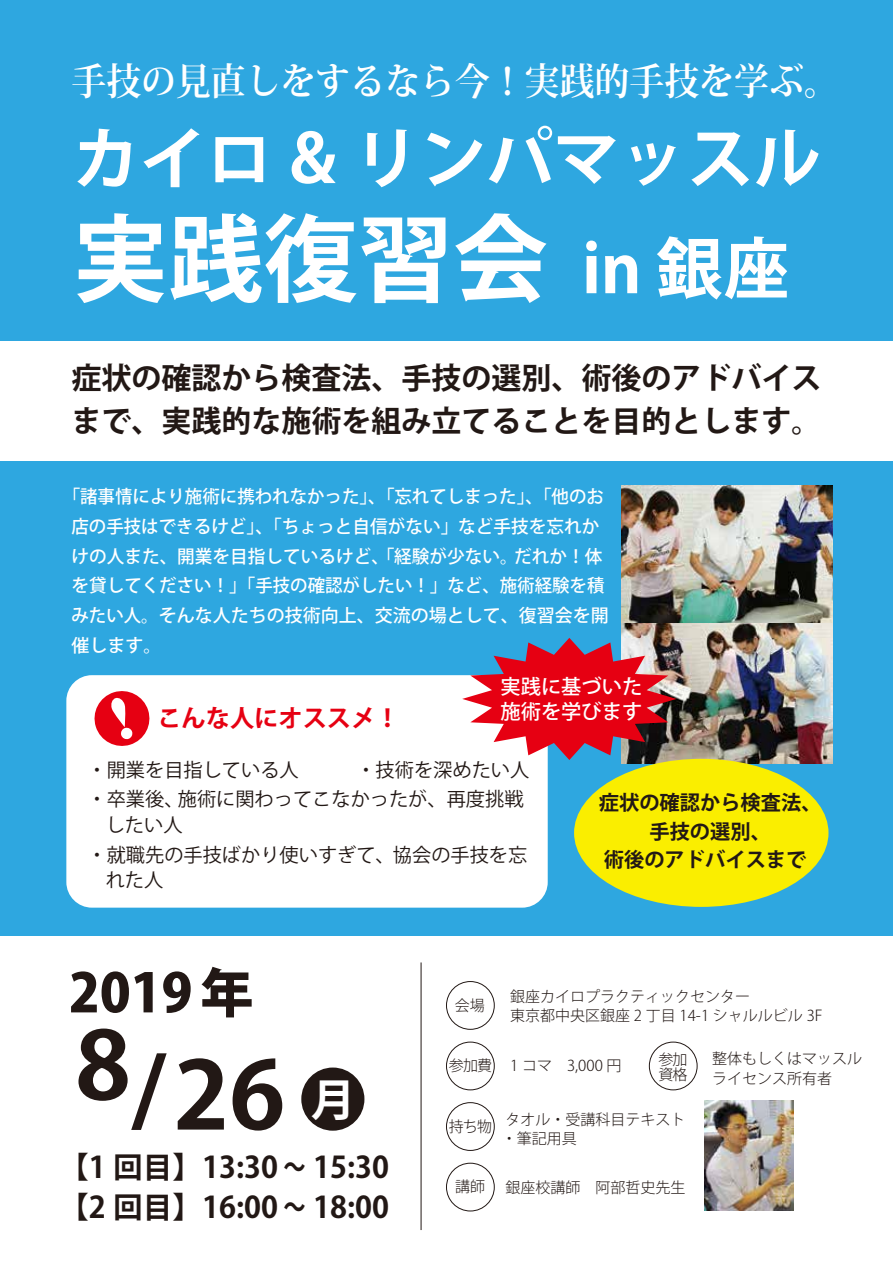
<style>
.page{position:relative;width:893px;height:1263px;background:#fff}
.page>*{position:absolute;margin:0;border:0;box-sizing:border-box;transform-origin:0 0}
.t1{font:700 94.95px "Koz Go Std";color:#fff}
.t2{font:700 92.7px "Koz Go Std";color:#221815;scale:1.05 1}
.t3{font:700 66.75px "Koz Go Std";color:#fff}
.t4{font:800 53.1px "Koz Go Std";color:#221815}
.t5{font:700 37.5px "Koz Min Std";color:#fff;scale:.93 1}
.t6{font:700 30px/42.5px "Koz Go Std";color:#221815}
.t7{font:700 29.7px/39.6px "Koz Go Std";color:#221815}
.t8{font:700 24.15px "Koz Go Std";color:#e60012}
.t9{font:700 20.25px/28.7px "Koz Go Std";color:#221815;text-align:center}
.t10{font:500 20.25px/24.9px "Koz Go Std";color:#fff}
.t11{font:19.2px/29.7px "Koz Go Std";color:#221815}
.t12{font:500 18px/29.7px "Koz Go Std";color:#fff}
.t13{font:300 15px/19.5px "Koz Go Std";color:#221815}
.s1{font-size:66.75px}
.s2{font-size:44.25px;color:#fff}
</style>
<div class="page">
<div style="left:0;top:0;width:893px;height:935px;background:#2ea7e0"></div>
<hr style="left:0;top:341px;width:893px;height:2px;background:#fff">
<div style="left:66px;top:675px;width:482px;height:233px;background:#fff;border-radius:26px"></div>
<svg style="left:94px;top:691px;width:56px;height:55px"></svg>
<div style="left:301px;top:1067px;width:63px;height:64px;background:#221815;border-radius:50%"></div>
<hr style="left:421px;top:962px;width:1px;height:268px;background:#221815">
<div style="left:446px;top:1102px;width:48px;height:48px;border:1px solid #221815;border-radius:50%"></div>
<div style="left:446px;top:1163px;width:48px;height:48px;border:1px solid #221815;border-radius:50%"></div>
<div style="left:446px;top:1042px;width:48px;height:48px;border:1px solid #221815;border-radius:50%"></div>
<div style="left:649px;top:1042px;width:48px;height:48px;border:1px solid #221815;border-radius:50%"></div>
<div style="left:446px;top:981px;width:48px;height:48px;border:1px solid #221815;border-radius:50%"></div>
<img style="left:705px;top:1100px;width:89px;height:111px">
<div style="left:0;top:342px;width:893px;height:119px;background:#fff"></div>
<img style="left:622px;top:486px;width:210px;height:137px">
<img style="left:622px;top:623px;width:210px;height:140px">
<svg style="left:462px;top:638px;width:214px;height:122px"></svg>
<div style="left:574px;top:759px;width:254px;height:148px;background:#faee00;border-radius:50%"></div>
<h3 class="t5" style="left:71px;top:57px;width:826px">手技の見直しをするなら今！実践的手技を学ぶ。</h3>
<h3 class="t3" style="left:72px;top:116px;width:750px">カイロ &amp; リンパマッスル</h3>
<h1 class="t1" style="left:73px;top:198px;width:718px">実践復習会 <span class="s1">in 銀座</span></h1>
<h3 class="t6" style="left:71px;top:359px;width:751px">症状の確認から検査法、手技の選別、術後のアドバイスまで、実践的な施術を組み立てることを目的とします。</h3>
<p class="t12" style="left:71px;top:482px;width:539px;text-indent:-9px">「諸事情により施術に携われなかった」、「忘れてしまった」、「他のお店の手技はできるけど」、「ちょっと自信がない」など手技を忘れかけの人また、開業を目指しているけど、「経験が少ない。だれか！体を貸してください！」「手技の確認がしたい！」など、施術経験を積みたい人。そんな人たちの技術向上、交流の場として、復習会を開催します。</p>
<h3 class="t8" style="left:157px;top:702px;width:244px">こんな人にオススメ！</h3>
<p class="t10" style="left:501px;top:675px;width:143px">実践に基づいた施術を学びます</p>
<p class="t11" style="left:88px;top:755px;width:443px">・開業を目指している人　　　・技術を深めたい人・卒業後、施術に関わってこなかったが、再度挑戦</p>
<p class="t11" style="left:88px;top:811px;width:441px;text-indent:18px">したい人<br>・就職先の手技ばかり使いすぎて、協会の手技を忘</p>
<p class="t11" style="left:106px;top:866px;width:59px">れた人</p>
<p class="t9" style="left:599px;top:789px;width:224px">症状の確認から検査法、手技の選別、<br>術後のアドバイスまで</p>
<h3 class="t4" style="left:69px;top:958px;width:186px">2019年</h3>
<h2 class="t2" style="left:75px;top:1034px;width:269px">8/26 <span class="s2">月</span></h2>
<h3 class="t7" style="left:59px;top:1149px;width:331px">【1 回目】13:30 ～ 15:30【2 回目】16:00 ～ 18:00</h3>
<p class="t13" style="left:455px;top:996px;width:31px">会場</p>
<p class="t13" style="left:510px;top:987px;width:314px">銀座カイロプラクティックセンター<br>東京都中央区銀座 2 丁目 14-1 シャルルビル 3F</p>
<p class="t13" style="left:449px;top:1056px;width:174px">参加費 1 コマ　3,000 円</p>
<p class="t13" style="left:712px;top:1049px;width:151px">整体もしくはマッスルライセンス所有者</p>
<p class="t13" style="left:658px;top:1052px;width:31px;line-height:15px">参加資格</p>
<p class="t13" style="left:449px;top:1117px;width:45px">持ち物</p>
<p class="t13" style="left:502px;top:1110px;width:185px">タオル・受講科目テキスト・筆記用具</p>
<p class="t13" style="left:455px;top:1177px;width:31px">講師</p>
<p class="t13" style="left:505px;top:1178px;width:181px">銀座校講師　阿部哲史先生</p>
</div>
